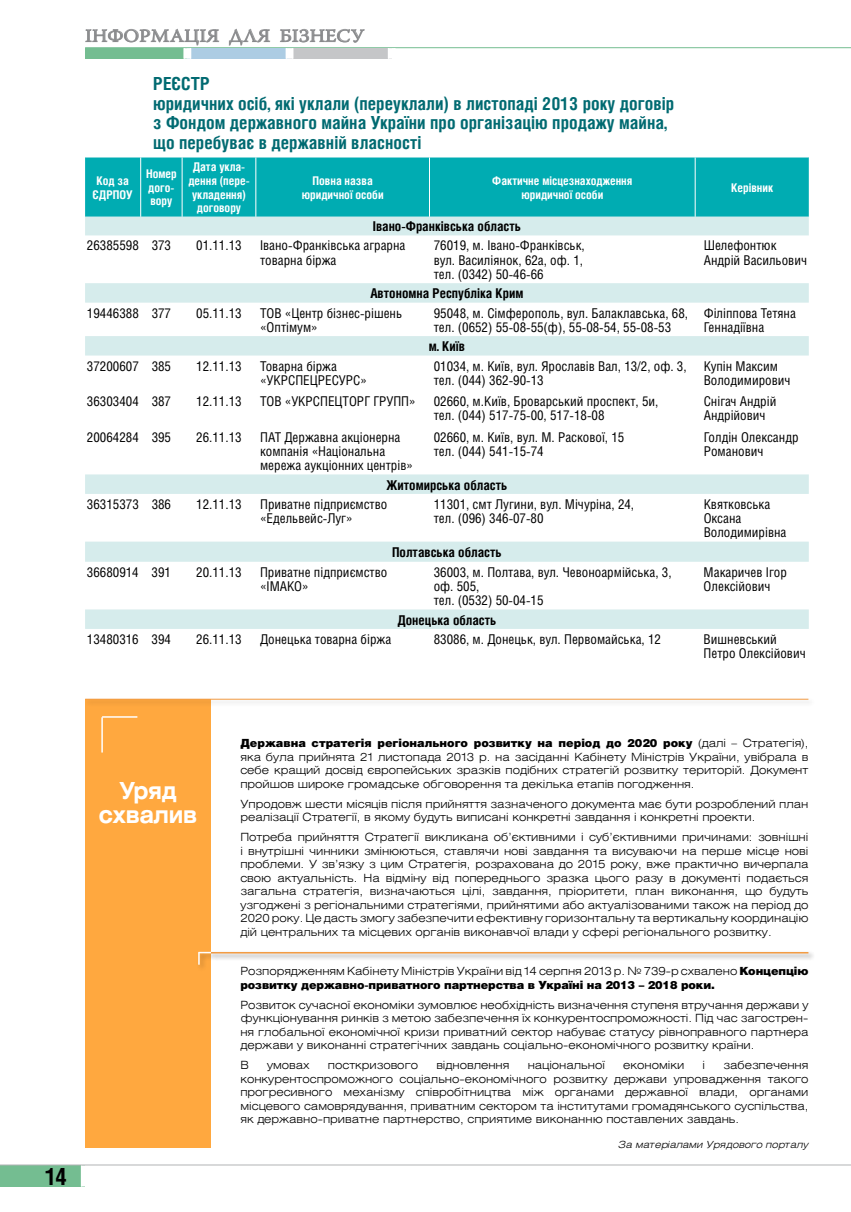
<style>
.page{position:relative;width:851px;height:1212px;background:#fff}
.page>*{position:absolute;margin:0;border:0;box-sizing:border-box;transform-origin:0 0}
.t1{font:700 24px "Helios Cond";color:#000}
.t2{font:700 23.4px/23.4px "Helios Ext";letter-spacing:-.01em;color:#fff;text-align:center;scale:.83 1}
.t3{font:700 18px/19.5px "Helios Cond";letter-spacing:.005em;color:#006a71}
.t4{font:18px "Azbuka 01";letter-spacing:.01em;color:#87888a;scale:1.1 1}
.t5{font:13.5px/14.2px "Helios Cond";color:#000}
.t6{font:700 13.5px "Helios Cond";color:#000}
.t7{font:700 12px/13.5px "Helios Cond";color:#fff;text-align:center}
.t8{font:300 11.25px/13.5px "Helios Ext";color:#000;text-align:justify}
.t9{font:900 11.25px/13.5px "Helios";letter-spacing:-.01em;color:#000}
.t10{font:italic 300 9.75px "Helios Ext";color:#000}
.s1{font-family:"Helios";font-weight:900}
.s2{font-family:"Helios Ext";font-weight:300}
</style>
<div class="page">
<div style="left:0;top:1165px;width:85px;height:21px;background:#74bd91"></div>
<svg style="left:81px;top:1166px;width:4px;height:20px"></svg>
<hr style="left:0;top:1165px;width:850px;height:1px;background:#b1b3b4">
<hr style="left:85px;top:47px;width:765px;height:1px;background:#74bd91">
<div style="left:187px;top:48px;width:102px;height:11px;background:#accce3"></div>
<div style="left:289px;top:48px;width:102px;height:11px;background:#c5c6c8"></div>
<svg style="left:388px;top:48px;width:4px;height:11px"></svg>
<svg style="left:85px;top:29px;width:134px;height:30px"></svg>
<svg style="left:229px;top:29px;width:41px;height:16px"></svg>
<svg style="left:280px;top:29px;width:84px;height:30px"></svg>
<div style="left:85px;top:158px;width:723px;height:59px;background:#00acb2"></div>
<svg style="left:85px;top:217px;width:723px;height:412px"></svg>
<hr style="left:140px;top:157px;width:1px;height:60px;background:#fff">
<hr style="left:182px;top:157px;width:1px;height:60px;background:#fff">
<hr style="left:255px;top:157px;width:1px;height:60px;background:#fff">
<hr style="left:429px;top:157px;width:1px;height:60px;background:#fff">
<hr style="left:694px;top:157px;width:1px;height:60px;background:#fff">
<div style="left:85px;top:699px;width:126px;height:449px;background:#ffa83f"></div>
<div style="left:83px;top:697px;width:739px;height:16px;background:#000;opacity:.3"></div>
<hr style="left:85px;top:699px;width:723px;height:1px;background:#f39c43">
<hr style="left:101px;top:717px;width:2px;height:35px;background:#fff">
<hr style="left:102px;top:716px;width:35px;height:2px;background:#fff">
<div style="left:209px;top:950px;width:613px;height:17px;background:#000;opacity:.5"></div>
<hr style="left:211px;top:952px;width:597px;height:1px;background:#f39c43">
<div style="left:197px;top:950px;width:27px;height:17px;background:#000;opacity:.3"></div>
<div style="left:196px;top:950px;width:17px;height:28px;background:#000;opacity:.3"></div>
<svg style="left:198px;top:952px;width:13px;height:13px"></svg>
<p class="t4" style="left:85px;top:25px;width:255px">інформація для бізнесу</p>
<p class="t3" style="left:153px;top:73px;width:522px">Реєстр<br>юридичних осіб, які уклали (переуклали) в листопаді 2013 року договір з Фондом державного майна України про організацію продажу майна, що перебуває в державній власності</p>
<p class="t7" style="left:93px;top:174px;width:42px">Код за<br>ЄДРПОУ</p>
<p class="t7" style="left:146px;top:167px;width:32px;text-align:left">Номер дого&shy;вору</p>
<p class="t7" style="left:188px;top:160px;width:63px">Дата укла&shy;дення (пере&shy;укладення) договору</p>
<p class="t7" style="left:301px;top:174px;width:83px">Повна назва юридичної особи</p>
<p class="t7" style="left:492px;top:174px;width:142px">Фактичне місцезнаходження юридичної особи</p>
<p class="t7" style="left:731px;top:180px;width:44px">Керівник</p>
<p class="t6" style="left:373px;top:218px;width:150px">Івано-Франківська область</p>
<p class="t5" style="left:87px;top:238px;width:86px">26385598 373</p>
<p class="t5" style="left:196px;top:238px;width:47px">01.11.13</p>
<p class="t5" style="left:260px;top:238px;width:147px">Івано-Франківська аграрна товарна біржа</p>
<p class="t5" style="left:433px;top:238px;width:152px">76019, м. І вано-Франківськ, вул. Василіянок, 62а, оф. 1, тел. (0342) 50-46-66</p>
<p class="t5" style="left:703px;top:238px;width:105px">Шелефонтюк<br>Андрій Васильович</p>
<p class="t6" style="left:370px;top:285px;width:155px">Автономна Республіка Крим</p>
<p class="t5" style="left:87px;top:305px;width:86px">19446388 377</p>
<p class="t5" style="left:196px;top:305px;width:47px">05.11.13</p>
<p class="t5" style="left:260px;top:305px;width:144px">ТОВ «Центр бізнес-рішень «Оптімум»</p>
<p class="t5" style="left:433px;top:305px;width:256px">95048, м. Сімферополь, вул. Балаклавська, 68, тел. (0652) 55-08-55(ф), 55-08-54, 55-08-53</p>
<p class="t5" style="left:703px;top:305px;width:94px">Філіппова Тетяна<br>Геннадіївна</p>
<p class="t6" style="left:428px;top:338px;width:38px">м. Київ</p>
<p class="t5" style="left:87px;top:358px;width:86px">37200607 385</p>
<p class="t5" style="left:196px;top:358px;width:47px">12.11.13</p>
<p class="t5" style="left:260px;top:358px;width:78px">Товарна біржа «УКРСПЕЦРЕ</p>
<p class="t5" style="left:433px;top:358px;width:254px">01034, м. Київ, вул. Я рославів Вал, 13/2, оф. 3, тел. (044) 362-90-13</p>
<p class="t5" style="left:703px;top:358px;width:88px">Купін Максим<br>Володимирович</p>
<p class="t5" style="left:331px;top:373px;width:37px">СУРС»</p>
<p class="t5" style="left:87px;top:394px;width:86px">36303404 387</p>
<p class="t5" style="left:196px;top:394px;width:47px">12.11.13</p>
<p class="t5" style="left:260px;top:394px;width:157px">ТОВ «УКРСПЕЦТОРГ ГРУПП»</p>
<p class="t5" style="left:433px;top:394px;width:226px">02660, м.Київ, Броварський проспект, 5и, тел. (044) 517-75-00, 517-18-08</p>
<p class="t5" style="left:703px;top:394px;width:74px">Снігач Андрій<br>Андрійович</p>
<p class="t5" style="left:87px;top:429px;width:86px">20064284 395</p>
<p class="t5" style="left:196px;top:429px;width:47px">26.11.13</p>
<p class="t5" style="left:260px;top:429px;width:154px">ПАТ Державна акціонерна компанія «Національна мережа аукціонних центрів»</p>
<p class="t5" style="left:433px;top:429px;width:192px">02660, м. Київ, вул. М. Раскової, 15 тел. (044) 541-15-74</p>
<p class="t5" style="left:703px;top:429px;width:96px">Голдін Олександр<br>Романович</p>
<p class="t6" style="left:386px;top:477px;width:122px">Житомирська область</p>
<p class="t5" style="left:87px;top:497px;width:86px">36315373 386</p>
<p class="t5" style="left:196px;top:497px;width:47px">12.11.13</p>
<p class="t5" style="left:260px;top:497px;width:129px">Приватне підприємство «Едельвейс-Луг»</p>
<p class="t5" style="left:433px;top:497px;width:202px">11301, смт Лугини, вул. Мічуріна, 24, тел. (096) 346-07-80</p>
<p class="t5" style="left:703px;top:497px;width:84px">Квятковська<br>Оксана<br>Володимирівна</p>
<p class="t6" style="left:392px;top:544px;width:111px">Полтавська область</p>
<p class="t5" style="left:87px;top:565px;width:86px">36680914 391</p>
<p class="t5" style="left:196px;top:565px;width:47px">20.11.13</p>
<p class="t5" style="left:260px;top:565px;width:129px">Приватне підприємство «ІМАКО»</p>
<p class="t5" style="left:433px;top:565px;width:239px">36003, м. Полтава, вул. Чевоноармійська, 3, оф. 505,<br>тел. (0532) 50-04-15</p>
<p class="t5" style="left:703px;top:565px;width:85px">Макаричев Ігор<br>Олексійович</p>
<p class="t6" style="left:397px;top:612px;width:101px">Донецька область</p>
<p class="t5" style="left:87px;top:632px;width:86px">13480316 394</p>
<p class="t5" style="left:196px;top:632px;width:47px">26.11.13</p>
<p class="t5" style="left:260px;top:632px;width:133px">Донецька товарна біржа</p>
<p class="t5" style="left:433px;top:632px;width:229px">83086, м. Донецьк, вул. Первомайська, 12</p>
<p class="t5" style="left:703px;top:632px;width:104px">Вишневський<br>Петро Олексійович</p>
<p class="t2" style="left:99px;top:779px;width:120px">Уряд схвалив</p>
<p class="t1" style="left:45px;top:1162px;width:23px">14</p>
<p class="t8" style="left:240px;top:736px;width:569px"><span class="s1">Державна стратегія регіонального розвитку на період до 2020 року</span> (далі – Стратегія), яка була прийнята 21 листопада 2013 р. на засіданні Кабінету Міністрів України, увібрала в себе кращий досвід європейських зразків подібних стратегій розвитку територій. Документ пройшов широке громадське обговорення та декілька етапів погодження.</p>
<p class="t8" style="left:240px;top:797px;width:569px">Упродовж шести місяців після прийняття зазначеного документа має бути розроблений план реалізації Стратегії, в якому будуть виписані конкретні завдання і конкретні проекти.</p>
<p class="t8" style="left:240px;top:830px;width:569px">Потреба прийняття Стратегії викликана об’єктивними і суб’єктивними причинами: зовнішні і внутрішні чинники змінюються, ставлячи нові завдання та висуваючи на перше місце нові проблеми. У зв’язку з цим Стратегія, розрахована до 2015 року, вже практично вичерпала свою актуальність. На відміну від попереднього зразка цього разу в документі подається загальна стратегія, визначаються цілі, завдання, пріоритети, план виконання, що будуть узгоджені з регіональними стратегіями, прийнятими або актуалізованими також на період до 2020 року. Це дасть змогу забезпечити ефективну горизонтальну та вертикальну координацію дій центральних та місцевих органів виконавчої влади у сфері регіонального розвитку.</p>
<p class="t9" style="left:240px;top:964px;width:569px"><span class="s2">Розпорядженням Кабінету Міністрів України від 14 серпня 2013 р. № 739-р схвалено</span> Концепцію розвитку державно-приватного партнерства в Україні на 2013 – 2018 роки.</p>
<p class="t8" style="left:240px;top:998px;width:569px">Розвиток сучасної економіки зумовлює необхідність визначення ступеня втручання держави у функціонування ринків з метою забезпечення їх конкурентоспроможності. Під час загострен&shy;ня глобальної економічної кризи приватний сектор набуває статусу рівноправного партнера держави у виконанні стратегічних завдань соціально-економічного розвитку країни.</p>
<p class="t8" style="left:240px;top:1058px;width:10px">В</p>
<p class="t8" style="left:267px;top:1058px;width:44px">умовах</p>
<p class="t8" style="left:328px;top:1058px;width:92px">посткризового</p>
<p class="t8" style="left:436px;top:1058px;width:74px">відновлення</p>
<p class="t8" style="left:527px;top:1058px;width:79px">національної</p>
<p class="t8" style="left:623px;top:1058px;width:63px">економіки</p>
<p class="t8" style="left:702px;top:1058px;width:4px">і</p>
<p class="t8" style="left:240px;top:1058px;width:569px;text-indent:483px">забезпечення конкурентоспроможного соціально-економічного розвитку держави упровадження такого прогресивного механізму співробітництва між органами державної влади, органами місцевого самоврядування, приватним сектором та інститутами громадянського суспільства, як державно-приватне партнерство, сприятиме виконанню поставлених завдань.</p>
<p class="t10" style="left:618px;top:1138px;width:191px">За матеріалами Урядового порталу</p>
</div>
